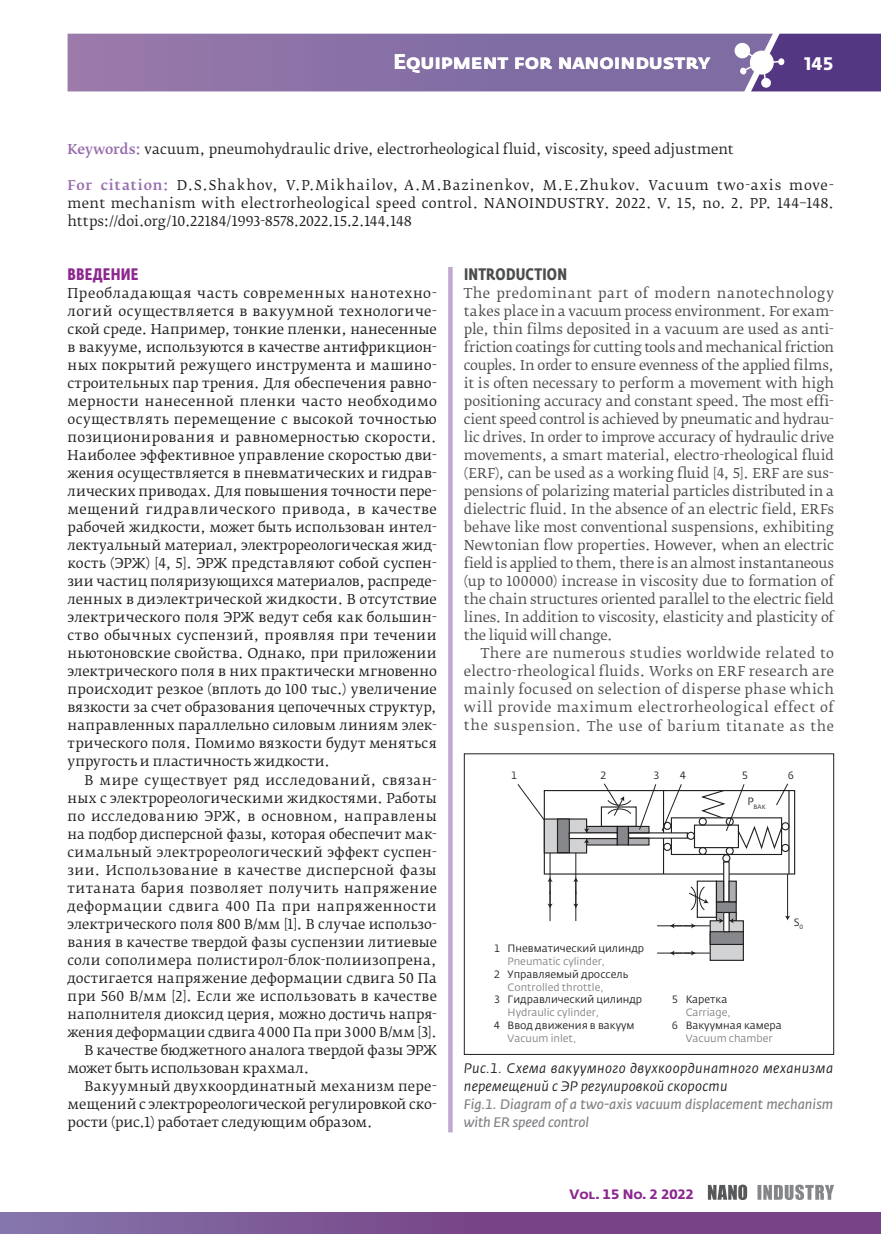
<style>
.page{position:relative;width:881px;height:1234px;background:#fff}
.page>*{position:absolute;margin:0;border:0;box-sizing:border-box;transform-origin:0 0}
.t1{font:700 21px "Fedra Sans Pro";color:#fff}
.t2{font:700 18px "Fedra Sans Alt Pro";color:#fff}
.t3{font:700 16.5px "Fedra Sans Cond Pro";letter-spacing:.015em;color:#4b4c4d}
.t4{font:700 16.5px "Fedra Sans Cond Pro";color:#8c278f}
.t5{font:italic 13.65px/18px "Fedra Sans Pro";letter-spacing:.025em;color:#231f20}
.t6{font:italic 13.65px/18px "Fedra Sans Pro";letter-spacing:-.005em;color:#808285}
.t7{font:13.5px/18px "Fedra Serif B Pro";letter-spacing:.005em;color:#231f20;text-align:justify}
.t8{font:13.5px/18px "Fedra Serif B Pro";letter-spacing:.01em;color:#4b4c4d;text-align:justify}
.t9{font:13.5px "Fedra Serif B Pro";letter-spacing:.03em;color:#231f20}
.t10{font:13.5px "Fedra Serif B Pro";letter-spacing:.04em;color:#231f20}
.t11{font:13.5px "Fedra Serif B Pro";letter-spacing:.025em;color:#231f20}
.t12{font:13.5px "Fedra Serif B Pro";letter-spacing:-.015em;color:#231f20}
.t13{font:700 13.5px "Fedra Sans Alt Pro";color:#8c278f}
.t14{font:10.5px "Fedra Sans Pro";color:#231f20}
.t15{font:10.5px "Fedra Sans Pro";color:#808285}
.t16{font:6.15px "Fedra Sans Pro";color:#231f20}
.s1{font-weight:500;color:#986eaf}
</style>
<div class="page">
<svg style="left:68px;top:33px;width:812px;height:59px;background:#866fa4"></svg>
<svg style="left:757px;top:1184px;width:76px;height:15px"></svg>
<svg style="left:707px;top:1184px;width:39px;height:15px"></svg>
<div style="left:2px;top:1211px;width:878px;height:22px;background:linear-gradient(to right,#826da5,#73357c)"></div>
<hr style="left:0;top:1211px;width:2px;height:22px;background:#8577ad">
<svg style="left:448px;top:267px;width:4px;height:865px;background:#c3add2"></svg>
<svg style="left:517px;top:783px;width:278px;height:178px"></svg>
<h1 class="t1" style="left:393px;top:49px;width:318px">Equipment for nanoindustry</h1>
<h2 class="t2" style="left:803px;top:52px;width:31px">145</h2>
<p class="t7" style="left:67px;top:140px;width:667px"><span class="s1">Keywords:</span> vacuum, pneumohydraulic drive, electrorheological fluid, viscosity, speed adjustment</p>
<p class="t7" style="left:67px;top:176px;width:767px"><span class="s1">For citation:</span> D.S.Shakhov, V.P.Mikhailov, A.M.Bazinenkov, M.E.Zhukov. Vacuum two-axis move&shy;ment mechanism with electrorheological speed control. NANOINDUSTRY. 2022. V. 15, no. 2. PP. 144–148. https://doi.org/10.22184/1993-8578.2022.15.2.144.148</p>
<p class="t4" style="left:68px;top:264px;width:27px">ВВЕДЕНИЕ</p>
<p class="t7" style="left:67px;top:284px;width:370px">Преобладающая часть современных нанотехно&shy;логий осуществляется в вакуумной технологиче&shy;ской среде. Например, тонкие пленки, нанесенные в вакууме, используются в качестве антифрикцион&shy;ных покрытий режущего инструмента и машино&shy;строительных пар трения. Для обеспечения равно&shy;мерности нанесенной пленки часто необходимо осуществлять перемещение с высокой точностью позиционирования и равномерностью скорости.<br>Наиболее эффективное управление скоростью дви&shy;жения осуществляется в пневматических и гидрав&shy;лических приводах. Для повышения точности пере&shy;мещений гидравлического привода, в качестве рабочей жидкости, может быть использован интел&shy;лектуальный материал, электрореологическая жид&shy;кость (ЭРЖ) [4, 5]. ЭРЖ представляют собой суспен&shy;зии частиц поляризующихся материалов, распреде&shy;ленных в диэлектрической жидкости. В отсутствие электрического поля ЭРЖ ведут себя как большин&shy;ство обычных суспензий, проявляя при течении ньютоновские свойства. Однако, при приложении электрического поля в них практически мгновенно происходит резкое (вплоть до 100 тыс.) увеличение вязкости за счет образования цепочечных структур, направленных параллельно силовым линиям элек&shy;трического поля. Помимо вязкости будут меняться упругость и пластичность жидкости.</p>
<p class="t10" style="left:85px;top:771px;width:353px">В мире существует ряд исследований, связан-</p>
<p class="t7" style="left:68px;top:788px;width:370px">ных с электрореологическими жидкостями. Работы</p>
<p class="t9" style="left:68px;top:807px;width:370px">по исследованию ЭРЖ, в основном, направлены</p>
<p class="t7" style="left:68px;top:824px;width:370px">на подбор дисперсной фазы, которая обеспечит мак-</p>
<p class="t7" style="left:68px;top:842px;width:370px">симальный электрореологический эффект суспен-</p>
<p class="t9" style="left:68px;top:861px;width:370px">зии. Использование в качестве дисперсной фазы</p>
<p class="t11" style="left:68px;top:879px;width:371px">титаната бария позволяет получить напряжение</p>
<p class="t10" style="left:68px;top:897px;width:370px">деформации сдвига 400 Па при напряженности</p>
<p class="t7" style="left:68px;top:914px;width:370px">электрического поля 800 В/мм [1]. В случае использо-</p>
<p class="t7" style="left:68px;top:932px;width:370px">вания в качестве твердой фазы суспензии литиевые</p>
<p class="t7" style="left:68px;top:950px;width:370px">соли сополимера полистирол-блок-полиизопрена,</p>
<p class="t7" style="left:68px;top:968px;width:370px">достигается напряжение деформации сдвига 50 Па</p>
<p class="t7" style="left:68px;top:986px;width:370px">при 560 В/мм [2]. Если же использовать в качестве</p>
<p class="t7" style="left:68px;top:1004px;width:370px">наполнителя диоксид церия, можно достичь напря-</p>
<p class="t7" style="left:68px;top:1022px;width:370px">жения деформации сдвига 4000 Па при 3000 В/мм [3].</p>
<p class="t12" style="left:85px;top:1041px;width:353px">В качестве бюджетного аналога твердой фазы ЭРЖ</p>
<p class="t7" style="left:67px;top:1058px;width:243px">может быть использован крахмал.</p>
<p class="t7" style="left:85px;top:1076px;width:353px">Вакуумный двухкоординатный механизм пере-</p>
<p class="t7" style="left:67px;top:1094px;width:370px">мещений с электрореологической регулировкой ско-</p>
<p class="t7" style="left:67px;top:1112px;width:306px">рости (рис.1) работает следующим образом.</p>
<p class="t3" style="left:464px;top:264px;width:104px">INTRODUCTION</p>
<p class="t8" style="left:463px;top:284px;width:371px">The predominant part of modern nanotechnology takes place in a vacuum process environment. For exam&shy;ple, thin films deposited in a vacuum are used as anti&shy;friction coatings for cutting tools and mechanical friction couples. In order to ensure evenness of the applied films, it is often necessary to perform a movement with high positioning accuracy and constant speed. The most effi&shy;cient speed control is achieved by pneumatic and hydrau&shy;lic drives. In order to improve accuracy of hydraulic drive movements, a smart material, electro-rheological fluid (ERF), can be used as a working fluid [4, 5]. ERF are sus&shy;pensions of polarizing material particles distributed in a dielectric fluid. In the absence of an electric field, ERFs behave like most conventional suspensions, exhibiting Newtonian flow properties. However, when an electric field is applied to them, there is an almost instantaneous (up to 100000) increase in viscosity due to formation of the chain structures oriented parallel to the electric field lines. In addition to viscosity, elasticity and plasticity of the liquid will change.</p>
<p class="t8" style="left:463px;top:644px;width:371px;text-indent:17px">There are numerous studies worldwide related to electro-rheological fluids. Works on ERF research are mainly focused on selection of disperse phase which will provide maximum electrorheological effect of the suspension. The use of barium titanate as the</p>
<p class="t14" style="left:511px;top:768px;width:8px">1</p>
<p class="t14" style="left:600px;top:768px;width:8px">2</p>
<p class="t14" style="left:653px;top:768px;width:8px">3</p>
<p class="t14" style="left:679px;top:768px;width:8px">4</p>
<p class="t14" style="left:741px;top:768px;width:8px">5</p>
<p class="t14" style="left:787px;top:768px;width:8px">6</p>
<p class="t16" style="left:747px;top:802px;width:20px"><sup>P</sup>ВАК</p>
<p class="t14" style="left:793px;top:915px;width:11px">S<sub>0</sub></p>
<p class="t14" style="left:494px;top:941px;width:152px">1 Пневматический цилиндр</p>
<p class="t15" style="left:507px;top:954px;width:99px">Pneumatic cylinder,</p>
<p class="t14" style="left:493px;top:967px;width:136px">2 Управляемый дроссель</p>
<p class="t15" style="left:507px;top:980px;width:98px">Controlled throttle,</p>
<p class="t14" style="left:493px;top:992px;width:150px">3 Гидравлический цилиндр</p>
<p class="t15" style="left:507px;top:1005px;width:93px">Hydraulic cylinder,</p>
<p class="t14" style="left:493px;top:1018px;width:142px">4 Ввод движения в вакуум</p>
<p class="t15" style="left:507px;top:1031px;width:70px">Vacuum inlet,</p>
<p class="t14" style="left:671px;top:992px;width:57px">5 Каретка</p>
<p class="t15" style="left:685px;top:1005px;width:47px">Carriage,</p>
<p class="t14" style="left:671px;top:1018px;width:111px">6 Вакуумная камера</p>
<p class="t15" style="left:685px;top:1031px;width:88px">Vacuum chamber</p>
<p class="t5" style="left:463px;top:1058px;width:371px">Рис.1. Схема вакуумного двухкоординатного механизма перемещений с ЭР регулировкой скорости</p>
<p class="t6" style="left:463px;top:1094px;width:370px">Fig.1. Diagram of a two-axis vacuum displacement mechanism with ER speed control</p>
<p class="t13" style="left:569px;top:1185px;width:126px">Vol. 15 No. 2 2022</p>
</div>
